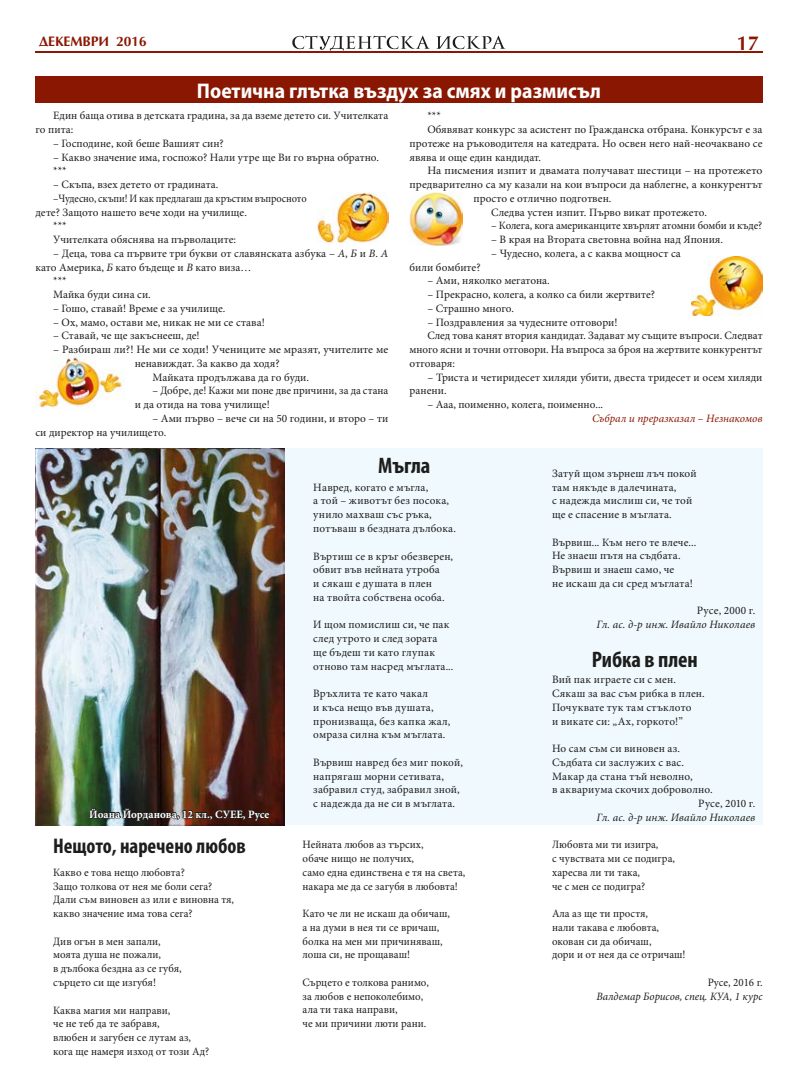
<style>
.page{position:relative;width:798px;height:1092px;background:#fff}
.page>*{position:absolute;margin:0;border:0;box-sizing:border-box;transform-origin:0 0}
.t1{font:700 condensed 22.5px "Myriad Pro";letter-spacing:-.005em;color:#1d1d1b}
.t2{font:700 semi-condensed 21.25px "Myriad Pro";color:#fff}
.t3{font:700 condensed 21.25px "Myriad Pro";color:#1d1d1b}
.t4{font:700 20px "AG Optima Cyr";color:#8a1702}
.t5{font:700 13.75px "AG Optima Cyr";color:#8a1702}
.t6{font:11.25px/13.8px "Minion Pro";color:#1d1d1b}
.t7{font:11.25px/13.8px "Minion Pro";letter-spacing:.02em;color:#1d1d1b}
.t8{font:italic 11.25px "Minion Pro";letter-spacing:.005em;color:#1d1d1b}
.t9{font:11.25px "Minion Pro";color:#1d1d1b;scale:1.04 1}
.t10{font:11.25px "Minion Pro";color:#1d1d1b;scale:.96 1}
.t11{font:11.25px "Minion Pro";color:#1d1d1b;scale:.92 1}
.t12{font:700 11.25px "Minion Pro";color:#fff}
.t13{font:11.25px "Minion Pro";letter-spacing:.025em;color:#1d1d1b}
.s1{font-style:italic}
.s2{font-style:italic;color:#8a1702}
.s3{color:#8a1702}
</style>
<div class="page">
<svg style="left:436px;top:36px;width:69px;height:13px"></svg>
<svg style="left:292px;top:35px;width:138px;height:17px"></svg>
<hr style="left:35px;top:52px;width:727px;height:1px;background:#8a1702">
<div style="left:35px;top:76px;width:727px;height:27px;background:#8a1702"></div>
<img style="left:317px;top:193px;width:71px;height:49px">
<img style="left:35px;top:354px;width:89px;height:54px">
<img style="left:691px;top:257px;width:71px;height:59px">
<img style="left:409px;top:193px;width:53px;height:53px">
<div style="left:285px;top:449px;width:477px;height:376px;background:#f0f9fe"></div>
<img style="left:35px;top:449px;width:250px;height:376px">
<svg style="left:88px;top:806px;width:183px;height:17px;background:#3e3029"></svg>
<p class="t5" style="left:39px;top:34px;width:109px">ДЕКЕМВРИ 2016</p>
<h3 class="t4" style="left:736px;top:32px;width:24px">17</h3>
<h2 class="t2" style="left:197px;top:77px;width:405px">Поетична глътка въздух за смях и размисъл</h2>
<p class="t6" style="left:35px;top:109px;width:354px;text-indent:18px">Един баща отива в детската градина, за да вземе детето си. Учителката го пита:</p>
<p class="t6" style="left:53px;top:136px;width:172px">– Господине, кой беше Вашият син?</p>
<p class="t6" style="left:53px;top:150px;width:327px">– Какво значение има, госпожо? Нали утре ще Ви го върна обратно. ***</p>
<p class="t6" style="left:53px;top:178px;width:166px">– Скъпа, взех детето от градината.</p>
<p class="t11" style="left:53px;top:191px;width:277px">–Чудесно, скъпи! И как предлагаш да кръстим въпросното</p>
<p class="t6" style="left:35px;top:205px;width:213px">дете? Защото нашето вече ходи на училище.</p>
<p class="t6" style="left:53px;top:219px;width:15px">***</p>
<p class="t6" style="left:53px;top:233px;width:184px">Учителката обяснява на първолаците:</p>
<p class="t6" style="left:53px;top:246px;width:336px">– Деца, това са първите три букви от славянската азбука – <span class="s1">А</span>, <span class="s1">Б</span> и <span class="s1">В</span>. <span class="s1">A</span></p>
<p class="t6" style="left:35px;top:260px;width:217px">като Америка, <span class="s1">Б</span> като бъдеще и <span class="s1">В</span> като виза…</p>
<p class="t6" style="left:53px;top:274px;width:15px">***</p>
<p class="t6" style="left:53px;top:288px;width:99px">Майка буди сина си.</p>
<p class="t6" style="left:53px;top:301px;width:174px">– Гошо, ставай! Време е за училище.</p>
<p class="t6" style="left:53px;top:315px;width:213px">– Ох, мамо, остави ме, никак не ми се става!</p>
<p class="t6" style="left:53px;top:329px;width:148px">– Ставай, че ще закъснееш, де!</p>
<p class="t6" style="left:53px;top:343px;width:336px">– Разбираш ли?! Не ми се ходи! Учениците ме мразят, учителите ме</p>
<p class="t6" style="left:135px;top:356px;width:146px">ненавиждат. За какво да ходя?</p>
<p class="t6" style="left:152px;top:370px;width:158px">Майката продължава да го буди.</p>
<p class="t6" style="left:135px;top:384px;width:255px;text-indent:18px">– Добре, де! Кажи ми поне две причини, за да стана и да отида на това училище!</p>
<p class="t6" style="left:35px;top:411px;width:354px;text-indent:117px">– Ами първо – вече си на 50 години, и второ – ти си директор на училището.</p>
<p class="t6" style="left:427px;top:109px;width:15px">***</p>
<p class="t6" style="left:427px;top:123px;width:336px">Обявяват конкурс за асистент по Гражданска отбрана. Конкурсът е за</p>
<p class="t6" style="left:409px;top:136px;width:354px">протеже на ръководителя на катедрата. Но освен него най-неочаквано се</p>
<p class="t6" style="left:409px;top:150px;width:133px">явява и още един кандидат.</p>
<p class="t9" style="left:427px;top:163px;width:324px">На писмения изпит и двамата получават шестици – на протежето</p>
<p class="t6" style="left:409px;top:178px;width:354px">предварително са му казали на кои въпроси да наблегне, а конкурентът</p>
<p class="t6" style="left:473px;top:191px;width:139px">просто е отлично подготвен.</p>
<p class="t6" style="left:491px;top:205px;width:217px">Следва устен изпит. Първо викат протежето.</p>
<p class="t10" style="left:491px;top:218px;width:284px">– Колега, кога американците хвърлят атомни бомби и къде?</p>
<p class="t6" style="left:491px;top:233px;width:233px">– В края на Втората световна война над Япония.</p>
<p class="t6" style="left:491px;top:246px;width:191px">– Чудесно, колега, а с каква мощност са</p>
<p class="t6" style="left:409px;top:260px;width:72px">били бомбите?</p>
<p class="t6" style="left:427px;top:274px;width:124px">– Ами, няколко мегатона.</p>
<p class="t6" style="left:427px;top:288px;width:229px">– Прекрасно, колега, а колко са били жертвите?</p>
<p class="t6" style="left:427px;top:301px;width:88px">– Страшно много.</p>
<p class="t6" style="left:427px;top:315px;width:191px">– Поздравления за чудесните отговори!</p>
<p class="t6" style="left:427px;top:329px;width:336px">След това канят втория кандидат. Задават му същите въпроси. Следват</p>
<p class="t6" style="left:409px;top:343px;width:354px">много ясни и точни отговори. На въпроса за броя на жертвите конкурентът</p>
<p class="t6" style="left:409px;top:356px;width:47px">отговаря:</p>
<p class="t6" style="left:409px;top:370px;width:354px;text-indent:18px">– Триста и четиридесет хиляди убити, двеста тридесет и осем хиляди ранени.</p>
<p class="t6" style="left:592px;top:398px;width:172px;text-indent:-165px">– Ааа, поименно, колега, поименно...<br><span class="s2">Събрал и преразказал</span> <span class="s3">–</span> <span class="s2">Незнакомов</span></p>
<h1 class="t1" style="left:378px;top:451px;width:53px">Мъгла</h1>
<p class="t7" style="left:313px;top:480px;width:144px">Навред, когато е мъгла,<br>а той – животът без посока, унило махваш със ръка, потъваш в бездната дълбока.</p>
<p class="t7" style="left:313px;top:549px;width:141px">Въртиш се в кръг обезверен, обвит във нейната утроба<br>и сякаш е душата в плен<br>на твойта собствена особа.</p>
<p class="t6" style="left:313px;top:617px;width:142px">И щом помислиш си, че пак след утрото и след зората ще бъдеш ти като глупак отново там насред мъглата...</p>
<p class="t7" style="left:313px;top:686px;width:138px">Връхлита те като чакал<br>и къса нещо във душата, пронизваща, без капка жал, омраза силна към мъглата.</p>
<p class="t6" style="left:313px;top:755px;width:151px">Вървиш навред без миг покой, напрягаш морни сетивата, забравил студ, забравил зной, с надежда да не си в мъглата.</p>
<p class="t6" style="left:552px;top:466px;width:146px">Затуй щом зърнеш лъч покой там някъде в далечината,<br>с надежда мислиш си, че той ще е спасение в мъглата.</p>
<p class="t6" style="left:552px;top:535px;width:146px">Вървиш... Към него те влече...<br>Не знаеш пътя на съдбата.<br>Вървиш и знаеш само, че<br>не искаш да си сред мъглата!</p>
<p class="t13" style="left:696px;top:603px;width:60px">Русе, 2000 г.</p>
<p class="t8" style="left:596px;top:617px;width:160px">Гл. ас. д-р инж. Ивайло Николаев</p>
<h1 class="t1" style="left:591px;top:645px;width:107px">Рибка в плен</h1>
<p class="t6" style="left:552px;top:673px;width:154px">Вий пак играете си с мен.<br>Сякаш за вас съм рибка в плен.<br>Почуквате тук там стъклото<br>и викате си: „Ах, горкото!”</p>
<p class="t6" style="left:552px;top:741px;width:129px">Но сам съм си виновен аз.</p>
<p class="t6" style="left:552px;top:755px;width:133px">Съдбата си заслужих с вас.</p>
<p class="t6" style="left:552px;top:769px;width:142px">Макар да стана тъй неволно,</p>
<p class="t6" style="left:552px;top:783px;width:162px">в аквариума скочих доброволно.</p>
<p class="t6" style="left:698px;top:796px;width:59px">Русе, 2010 г.</p>
<p class="t12" style="left:89px;top:806px;width:181px">Йоана Йорданова, 12 кл., СУЕЕ, Русе</p>
<p class="t8" style="left:596px;top:809px;width:160px">Гл. ас. д-р инж. Ивайло Николаев</p>
<h2 class="t3" style="left:53px;top:833px;width:194px">Нещото, наречено любов</h2>
<p class="t6" style="left:53px;top:865px;width:182px">Какво е това нещо любовта?<br>Защо толкова от нея ме боли сега?<br>Дали съм виновен аз или е виновна тя, какво значение има това сега?</p>
<p class="t6" style="left:53px;top:934px;width:130px">Див огън в мен запали, моята душа не пожали,<br>в дълбока бездна аз се губя, сърцето си ще изгубя!</p>
<p class="t6" style="left:53px;top:1002px;width:157px">Каква магия ми направи,<br>че не теб да те забравя,<br>влюбен и загубен се лутам аз, кога ще намеря изход от този Ад?</p>
<p class="t6" style="left:552px;top:837px;width:124px">Любовта ми ти изигра,<br>с чувствата ми се подигра, харесва ли ти така,<br>че с мен се подигра?</p>
<p class="t6" style="left:552px;top:906px;width:135px">Ала аз ще ти простя,<br>нали такава е любовта, окован си да обичаш,<br>дори и от нея да се отричаш!</p>
<p class="t6" style="left:302px;top:837px;width:164px">Нейната любов аз търсих,<br>обаче нищо не получих,<br>само една единствена е тя на света, накара ме да се загубя в любовта!</p>
<p class="t6" style="left:302px;top:906px;width:149px">Като че ли не искаш да обичаш, а на думи в нея ти се вричаш, болка на мен ми причиняваш, лоша си, не прощаваш!</p>
<p class="t6" style="left:302px;top:975px;width:128px">Сърцето е толкова ранимо, за любов е непоколебимо, ала ти така направи,<br>че ми причини люти рани.</p>
<p class="t6" style="left:707px;top:975px;width:56px">Русе, 2016 г.</p>
<p class="t8" style="left:596px;top:988px;width:167px">Валдемар Борисов, спец. КУА, 1 курс</p>
</div>
